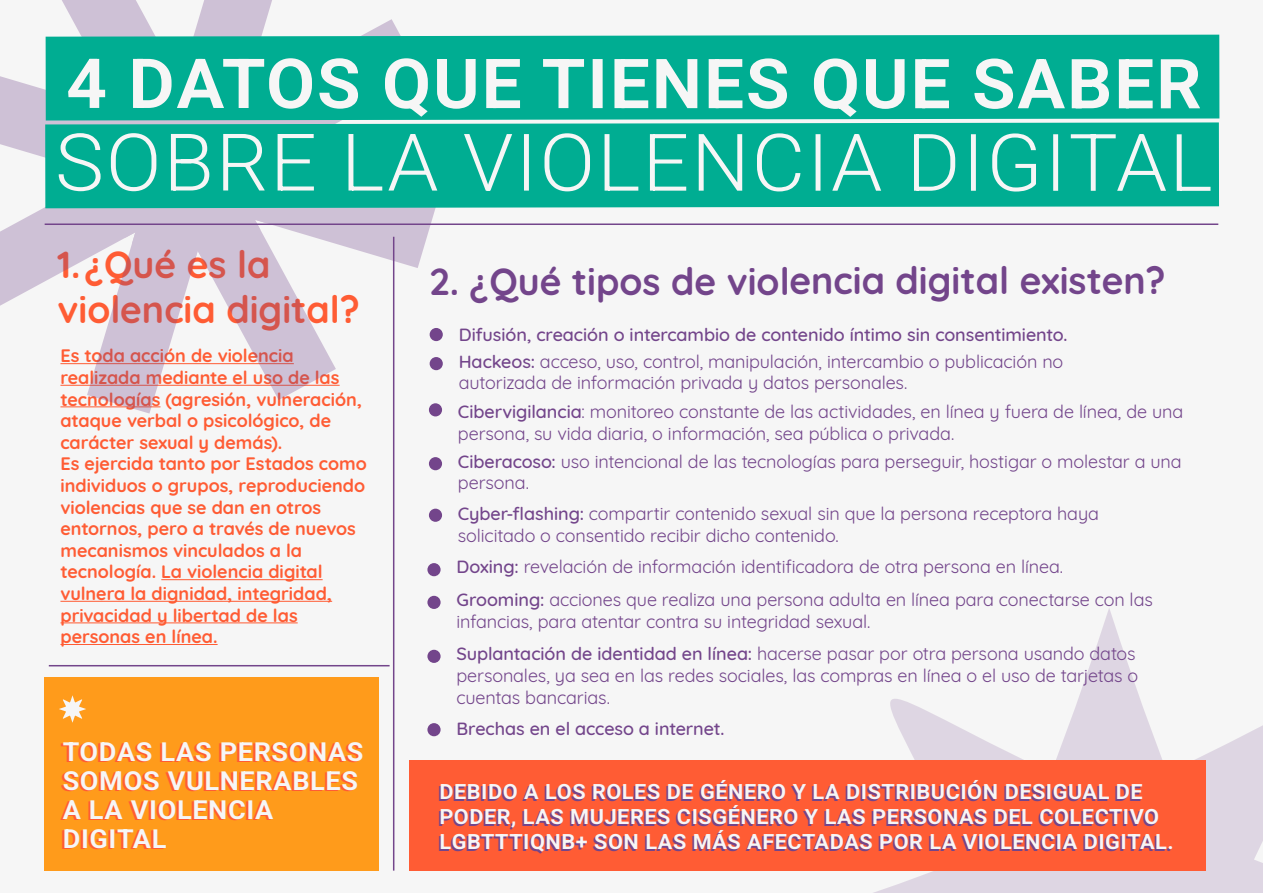
<style>
.page{position:relative;width:1263px;height:893px;background:#f6f6f6}
.page>*{position:absolute;margin:0;border:0;box-sizing:border-box;transform-origin:0 0}
.t1{font:300 79.5px "Heebo";letter-spacing:.025em;color:#f6f6f6}
.t2{font:600 69px "Heebo";letter-spacing:.025em;color:#f6f6f6}
.t3{font:700 37.5px "Quicksand";letter-spacing:-.005em;color:#73458b}
.t4{font:700 37.5px/44.8px "Quicksand";letter-spacing:-.005em;color:#ff5c34}
.t5{font:600 26.25px/29.1px "Heebo";letter-spacing:.025em;color:#f6f6f6}
.t6{font:600 21px/25.2px "Heebo";letter-spacing:.025em;color:#f6f6f6}
.t7{font:18px/32.1px "Quicksand";letter-spacing:-.005em;color:#73458b}
.t8{font:700 18px/21.6px "Quicksand";color:#ff5c34}
.t9{font:500 18px/26.5px "Quicksand";letter-spacing:-.005em;color:#73458b}
.s1{font-weight:400}
.s2{font-weight:500}
</style>
<div class="page">
<hr style="left:45px;top:223px;width:1173px;height:2px;background:#73458b">
<hr style="left:393px;top:237px;width:1px;height:634px;background:#73458b">
<hr style="left:49px;top:665px;width:341px;height:1px;background:#73458b">
<svg style="left:873px;top:608px;width:390px;height:285px"></svg>
<div style="left:430px;top:328px;width:13px;height:13px;background:#73458b;border-radius:50%"></div>
<div style="left:430px;top:357px;width:13px;height:13px;background:#73458b;border-radius:50%"></div>
<div style="left:429px;top:403px;width:13px;height:13px;background:#73458b;border-radius:50%"></div>
<div style="left:429px;top:457px;width:13px;height:13px;background:#73458b;border-radius:50%"></div>
<div style="left:429px;top:509px;width:13px;height:13px;background:#73458b;border-radius:50%"></div>
<div style="left:427px;top:563px;width:14px;height:13px;background:#73458b;border-radius:50%"></div>
<div style="left:427px;top:596px;width:14px;height:13px;background:#73458b;border-radius:50%"></div>
<div style="left:427px;top:650px;width:14px;height:13px;background:#73458b;border-radius:50%"></div>
<div style="left:427px;top:723px;width:14px;height:13px;background:#73458b;border-radius:50%"></div>
<hr style="left:60px;top:363px;width:234px;height:1px;background:#ff5c34">
<hr style="left:60px;top:385px;width:280px;height:1px;background:#ff5c34">
<hr style="left:60px;top:406px;width:100px;height:1px;background:#ff5c34">
<hr style="left:161px;top:579px;width:162px;height:1px;background:#ff5c34">
<hr style="left:60px;top:601px;width:272px;height:1px;background:#ff5c34">
<hr style="left:60px;top:622px;width:238px;height:1px;background:#ff5c34">
<hr style="left:60px;top:644px;width:158px;height:1px;background:#ff5c34">
<svg style="left:87px;top:313px;width:74px;height:101px;fill:#d3c1d6"></svg>
<svg style="left:0;top:223px;width:117px;height:90px"></svg>
<svg style="left:0;top:76px;width:42px;height:147px"></svg>
<svg style="left:42px;top:0;width:90px;height:261px;fill:#cec1d6"></svg>
<svg style="left:132px;top:0;width:140px;height:19px"></svg>
<svg style="left:94px;top:19px;width:306px;height:16px"></svg>
<svg style="left:93px;top:120px;width:343px;height:148px;fill:#cec1d6"></svg>
<svg style="left:117px;top:120px;width:219px;height:280px;fill:#cec1d6"></svg>
<div style="left:45px;top:122px;width:1174px;height:86px;background:#00ad92"></div>
<div style="left:46px;top:35px;width:1173px;height:85px;background:#00ad92"></div>
<div style="left:44px;top:677px;width:335px;height:194px;background:#ff9b1b"></div>
<div style="left:409px;top:760px;width:797px;height:111px;background:#ff5c34"></div>
<svg style="left:59px;top:695px;width:27px;height:28px"></svg>
<h2 class="t2" style="left:66px;top:36px;width:1137px">4 DATOS QUE TIENES QUE SABER</h2>
<h1 class="t1" style="left:55px;top:107px;width:1159px">SOBRE LA VIOLENCIA DIGITAL</h1>
<h3 class="t4" style="left:57px;top:239px;width:304px">1.¿Qué es la violencia digital?</h3>
<p class="t8" style="left:60px;top:344px;width:308px">Es toda acción de violencia realizada mediante el uso de las tecnologías (agresión, vulneración, ataque verbal o psicológico, de carácter sexual y demás).<br>Es ejercida tanto por Estados como individuos o grupos, reproduciendo violencias que se dan en otros entornos, pero a través de nuevos mecanismos vinculados a la tecnología. La violencia digital vulnera la dignidad, integridad, privacidad y libertad de las personas en línea.</p>
<h3 class="t5" style="left:63px;top:737px;width:302px">TODAS LAS PERSONAS<br>SOMOS VULNERABLES<br>A LA VIOLENCIA<br>DIGITAL</h3>
<h3 class="t3" style="left:430px;top:250px;width:738px">2. ¿Qué tipos de violencia digital existen?</h3>
<p class="t9" style="left:459px;top:320px;width:610px">Difusión, creación o intercambio de contenido íntimo sin consentimiento.<br>Hackeos: <span class="s1">acceso, uso, control, manipulación, intercambio o publicación no</span></p>
<p class="t7" style="left:458px;top:367px;width:727px;line-height:28.8px">autorizada de información privada y datos personales.<br><span class="s2">Cibervigilancia</span>: monitoreo constante de las actividades, en línea y fuera de línea, de una</p>
<p class="t7" style="left:458px;top:417px;width:725px;line-height:28px">persona, su vida diaria, o información, sea pública o privada.<br><span class="s2">Ciberacoso:</span> uso intencional de las tecnologías para perseguir, hostigar o molestar a una</p>
<p class="t7" style="left:458px;top:466px;width:642px;line-height:30.9px">persona.<br><span class="s2">Cyber-flashing:</span> compartir contenido sexual sin que la persona receptora haya</p>
<p class="t7" style="left:456px;top:518px;width:698px">solicitado o consentido recibir dicho contenido.<br><span class="s2">Doxing:</span> revelación de información identificadora de otra persona en línea.<br><span class="s2">Grooming:</span> acciones que realiza una persona adulta en línea para conectarse con las</p>
<p class="t7" style="left:456px;top:603px;width:681px">infancias, para atentar contra su integridad sexual.<br><span class="s2">Suplantación de identidad en línea:</span> hacerse pasar por otra persona usando datos</p>
<p class="t7" style="left:456px;top:663px;width:683px;line-height:21.6px">personales, ya sea en las redes sociales, las compras en línea o el uso de tarjetas o cuentas bancarias.</p>
<p class="t9" style="left:456px;top:713px;width:269px">Brechas en el acceso a internet.</p>
<p class="t6" style="left:439px;top:779px;width:736px">DEBIDO A LOS ROLES DE GÉNERO Y LA DISTRIBUCIÓN DESIGUAL DE<br>PODER, LAS MUJERES CISGÉNERO Y LAS PERSONAS DEL COLECTIVO<br>LGBTTTIQNB+ SON LAS MÁS AFECTADAS POR LA VIOLENCIA DIGITAL.</p>
</div>
